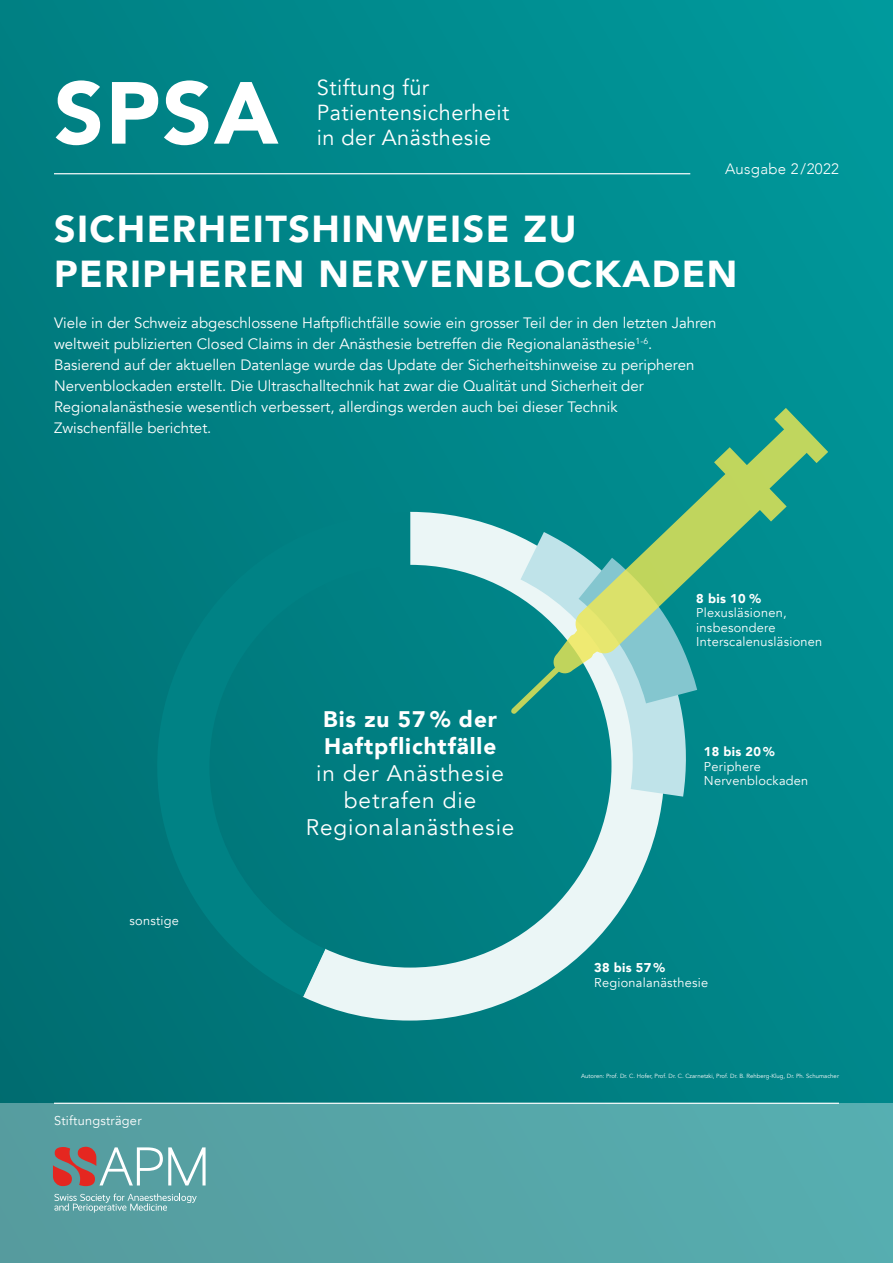
<style>
.page{position:relative;width:893px;height:1263px;background:#fff}
.page>*{position:absolute;margin:0;border:0;box-sizing:border-box;transform-origin:0 0}
.t1{font:900 87px "Avenir";color:#fff}
.t2{font:900 37.5px/45px "Avenir";letter-spacing:.04em;color:#fff}
.t3{font:22.5px/27px "Avenir";letter-spacing:.04em;color:#fff;text-align:center}
.t4{font:900 22.5px/27px "Avenir";letter-spacing:.04em;color:#fff}
.t5{font:21.75px/25px "Avenir";letter-spacing:.02em;color:#fff}
.t6{font:15px/21px "Avenir";color:#fff}
.t7{font:300 15px "Avenir";letter-spacing:.02em;color:#fff}
.t8{font:12.75px/14.2px "Avenir";letter-spacing:.02em;color:#fff}
.t9{font:900 12.75px "Avenir";letter-spacing:.02em;color:#fff}
.t10{font:6px "Avenir";color:#fcfcfc}
</style>
<div class="page">
<div style="left:0;top:0;width:893px;height:1263px;background:linear-gradient(to right,#01787c,#009396)"></div>
<hr style="left:54px;top:173px;width:636px;height:1px;background:#fff">
<svg style="left:303px;top:512px;width:361px;height:508px;background:#41a1a3"></svg>
<div style="left:122px;top:513px;width:288px;height:483px;background:#007c7f"></div>
<svg style="left:520px;top:714px;width:179px;height:83px;background:#55aeb1"></svg>
<svg style="left:511px;top:408px;width:317px;height:306px;background:#3ca392"></svg>
<div style="left:0;top:1103px;width:893px;height:160px;background:#56a6a8"></div>
<hr style="left:54px;top:1103px;width:785px;height:1px;background:#fff">
<svg style="left:53px;top:1147px;width:153px;height:39px"></svg>
<svg style="left:54px;top:1193px;width:143px;height:19px"></svg>
<h1 class="t1" style="left:54px;top:39px;width:226px">SPSA</h1>
<h3 class="t5" style="left:317px;top:75px;width:194px">Stiftung für<br>Patientensicherheit in der Anästhesie</h3>
<p class="t7" style="left:725px;top:160px;width:115px">Ausgabe 2/2022</p>
<h2 class="t2" style="left:54px;top:205px;width:685px">SICHERHEITSHINWEISE ZU<br>PERIPHEREN NERVENBLOCKADEN</h2>
<p class="t6" style="left:54px;top:312px;width:664px">Viele in der Schweiz abgeschlossene Haftpflichtfälle sowie ein grosser Teil der in den letzten Jahren weltweit publizierten Closed Claims in der Anästhesie betreffen die Regionalanästhesie<sup>1-6</sup>.<br>Basierend auf der aktuellen Datenlage wurde das Update der Sicherheitshinweise zu peripheren Nervenblockaden erstellt. Die Ultraschalltechnik hat zwar die Qualität und Sicherheit der Regionalanästhesie wesentlich verbessert, allerdings werden auch bei dieser Technik<br>Zwischenfälle berichtet.</p>
<p class="t8" style="left:130px;top:914px;width:51px">sonstige</p>
<p class="t8" style="left:54px;top:1113px;width:89px">Stiftungsträger</p>
<h3 class="t4" style="left:323px;top:705px;width:175px">Bis zu 57 % der<br>Haftpflichtfälle</h3>
<h3 class="t3" style="left:306px;top:760px;width:210px">in der Anästhesie betrafen die<br>Regionalanästhesie</h3>
<p class="t9" style="left:696px;top:588px;width:66px">8 bis 10 %</p>
<p class="t8" style="left:696px;top:606px;width:128px">Plexusläsionen, insbesondere<br>Interscalenusläsionen</p>
<p class="t9" style="left:704px;top:741px;width:72px">18 bis 20 %</p>
<p class="t8" style="left:704px;top:759px;width:106px">Periphere<br>Nervenblockaden</p>
<p class="t9" style="left:594px;top:957px;width:72px">38 bis 57 %</p>
<p class="t8" style="left:594px;top:975px;width:115px">Regionalanästhesie</p>
<p class="t10" style="left:581px;top:1072px;width:259px">Autoren: Prof. Dr. C. Hofer, Prof. Dr. C. Czarnetzki, Prof. Dr. B. Rehberg-Klug, Dr. Ph. Schumacher</p>
</div>
